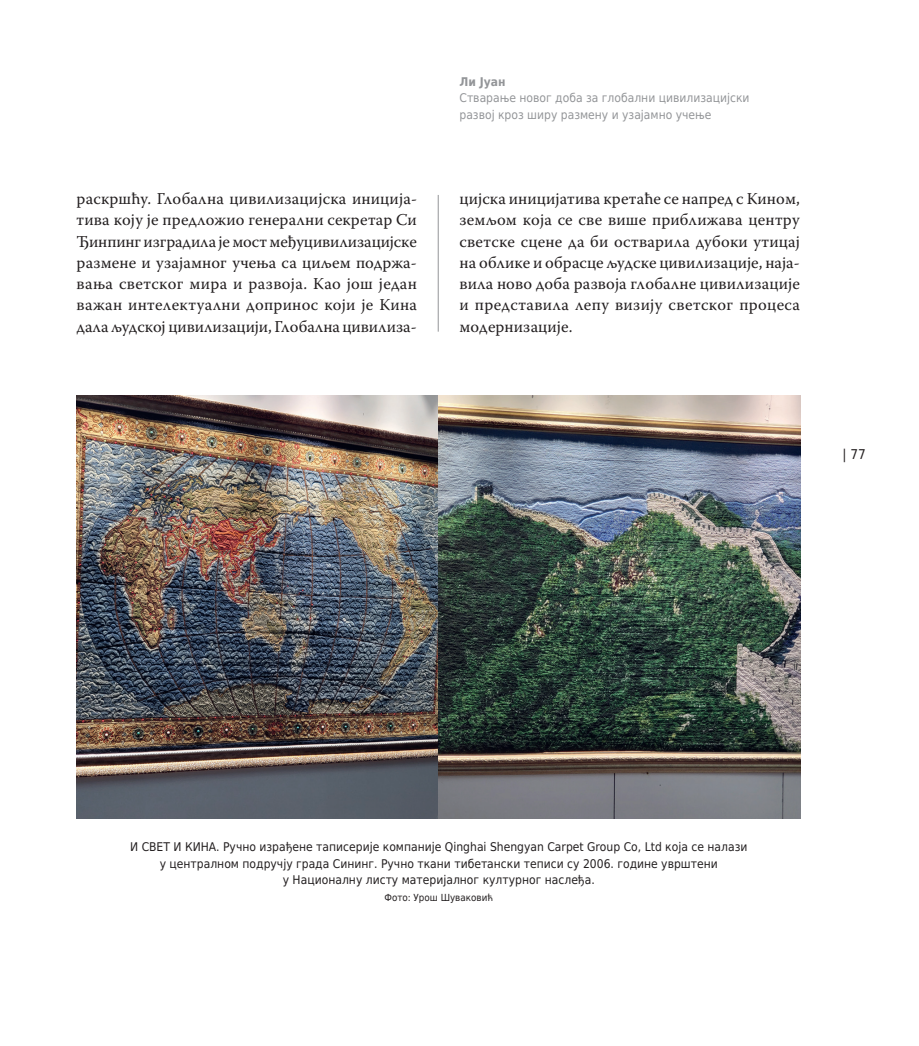
<style>
.page{position:relative;width:919px;height:1046px;background:#fff}
.page>*{position:absolute;margin:0;border:0;box-sizing:border-box;transform-origin:0 0}
.t1{font:16.5px/21.3px "Warnock Pro";letter-spacing:.005em;color:#231f20;text-align:justify}
.t2{font:13.5px "DejaVu Sans Condensed";color:#231f20}
.t3{font:12px/16.5px "DejaVu Sans Condensed";color:#231f20;text-align:center}
.t4{font:12px/16.5px "DejaVu Sans Condensed";color:#939598}
.t5{font:700 12px "DejaVu Sans Condensed";color:#939598}
.t6{font:9.75px "DejaVu Sans Condensed";color:#231f20}
</style>
<div class="page">
<hr style="left:438px;top:195px;width:1px;height:137px;background:#939598">
<img style="left:76px;top:395px;width:724px;height:423px">
<p class="t5" style="left:459px;top:72px;width:48px">Ли Јуан</p>
<p class="t4" style="left:459px;top:89px;width:291px">Стварање новог доба за глобални цивилизацијски развој кроз ширу размену и узајамно учење</p>
<p class="t1" style="left:77px;top:188px;width:342px">раскршћу. Глобална цивилизацијска иниција&shy;тива коју је предложио генерални секретар Си Ђинпинг изградила је мост међуцивилизацијске размене и узајамног учења са циљем подржа&shy;вања светског мира и развоја. Као још један важан интелектуални допринос који је Кина дала људској цивилизацији, Глобална цивилиза-</p>
<p class="t1" style="left:459px;top:188px;width:342px">цијска иницијатива кретаће се напред с Кином, земљом која се све више приближава центру светске сцене да би остварила дубоки утицај на облике и обрасце људске цивилизације, наја&shy;вила ново доба развоја глобалне цивилизације и представила лепу визију светског процеса модернизације.</p>
<p class="t2" style="left:842px;top:443px;width:25px">| 77</p>
<p class="t3" style="left:130px;top:838px;width:618px">И СВЕТ И КИНА. Ручно израђене таписерије компаније Qinghai Shengyan Carpet Group Co, Ltd која се налази у централном подручју града Сининг. Ручно ткани тибетански теписи су 2006. године уврштени<br>у Националну листу материјалног културног наслеђа.</p>
<p class="t6" style="left:384px;top:889px;width:110px">Фото: Урош Шуваковић</p>
</div>
